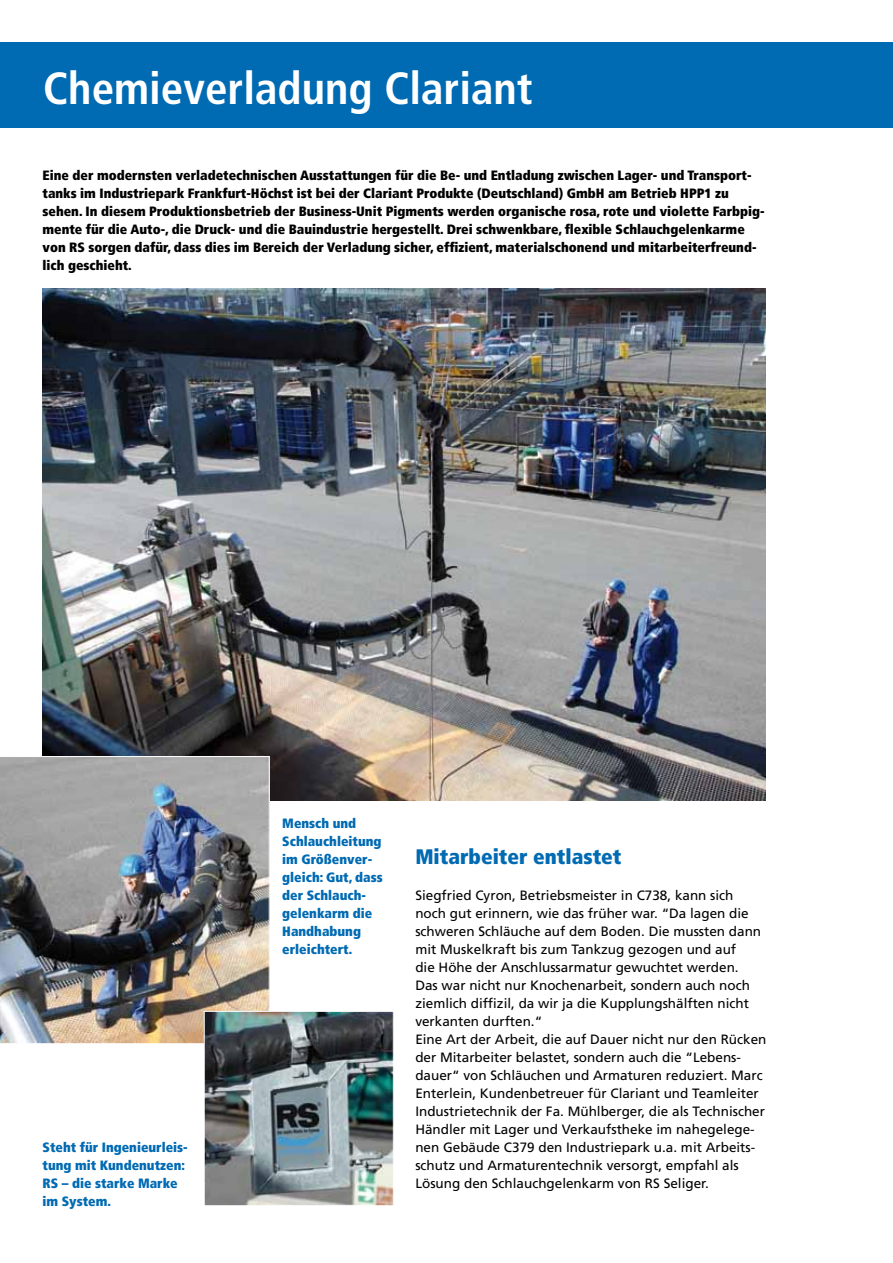
<style>
.page{position:relative;width:893px;height:1263px;background:#fff}
.page>*{position:absolute;margin:0;border:0;box-sizing:border-box;transform-origin:0 0}
.t1{font:700 condensed 45px "Frutiger LT Com";color:#fff}
.t2{font:900 condensed 21px "Frutiger LT Com";color:#006ab3}
.t3{font:13.5px/18px "Frutiger LT Com";color:#000}
.t4{font:900 condensed 13.5px/18px "Frutiger LT Com";color:#000}
.t5{font:900 condensed 13.5px/18px "Frutiger LT Com";color:#006ab3}
</style>
<div class="page">
<div style="left:0;top:43px;width:893px;height:85px;background:#006ab3"></div>
<img style="left:43px;top:288px;width:722px;height:513px">
<img style="left:0;top:756px;width:270px;height:288px">
<img style="left:206px;top:1013px;width:186px;height:191px">
<div style="left:204px;top:1011px;width:190px;height:195px;border:1px solid #fff"></div>
<h1 class="t1" style="left:43px;top:62px;width:491px">Chemieverladung Clariant</h1>
<p class="t4" style="left:43px;top:166px;width:724px">Eine der modernsten verladetechnischen Ausstattungen für die Be- und Entladung zwischen Lager- und Transport&shy;tanks im Industriepark Frankfurt-Höchst ist bei der Clariant Produkte (Deutschland) GmbH am Betrieb HPP1 zu sehen. In diesem Produktionsbetrieb der Business-Unit Pigments werden organische rosa, rote und violette Farbpig&shy;mente für die Auto-, die Druck- und die Bauindustrie hergestellt. Drei schwenkbare, flexible Schlauchgelenkarme von RS sorgen dafür, dass dies im Bereich der Verladung sicher, effizient, materialschonend und mitarbeiterfreund&shy;lich geschieht.</p>
<p class="t5" style="left:43px;top:1138px;width:147px">Steht für Ingenieurleis&shy;tung mit Kundenutzen:<br>RS – die starke Marke im System.</p>
<p class="t5" style="left:282px;top:814px;width:102px">Mensch und<br>Schlauchleitung im Größenver&shy;gleich: Gut, dass der Schlauch&shy;gelenkarm die<br>Handhabung erleichtert.</p>
<h2 class="t2" style="left:415px;top:844px;width:208px">Mitarbeiter entlastet</h2>
<p class="t3" style="left:415px;top:886px;width:353px">Siegfried Cyron, Betriebsmeister in C738, kann sich noch gut erinnern, wie das früher war. “Da lagen die schweren Schläuche auf dem Boden. Die mussten dann mit Muskelkraft bis zum Tankzug gezogen und auf<br>die Höhe der Anschlussarmatur gewuchtet werden.<br>Das war nicht nur Knochenarbeit, sondern auch noch ziemlich diffizil, da wir ja die Kupplungshälften nicht verkanten durften.“<br>Eine Art der Arbeit, die auf Dauer nicht nur den Rücken der Mitarbeiter belastet, sondern auch die “Lebens&shy;dauer“ von Schläuchen und Armaturen reduziert. Marc Enterlein, Kundenbetreuer für Clariant und Teamleiter Industrietechnik der Fa. Mühlberger, die als Technischer Händler mit Lager und Verkaufstheke im nahegelege&shy;nen Gebäude C379 den Industriepark u.a. mit Arbeits&shy;schutz und Armaturentechnik versorgt, empfahl als Lösung den Schlauchgelenkarm von RS Seliger.</p>
</div>
